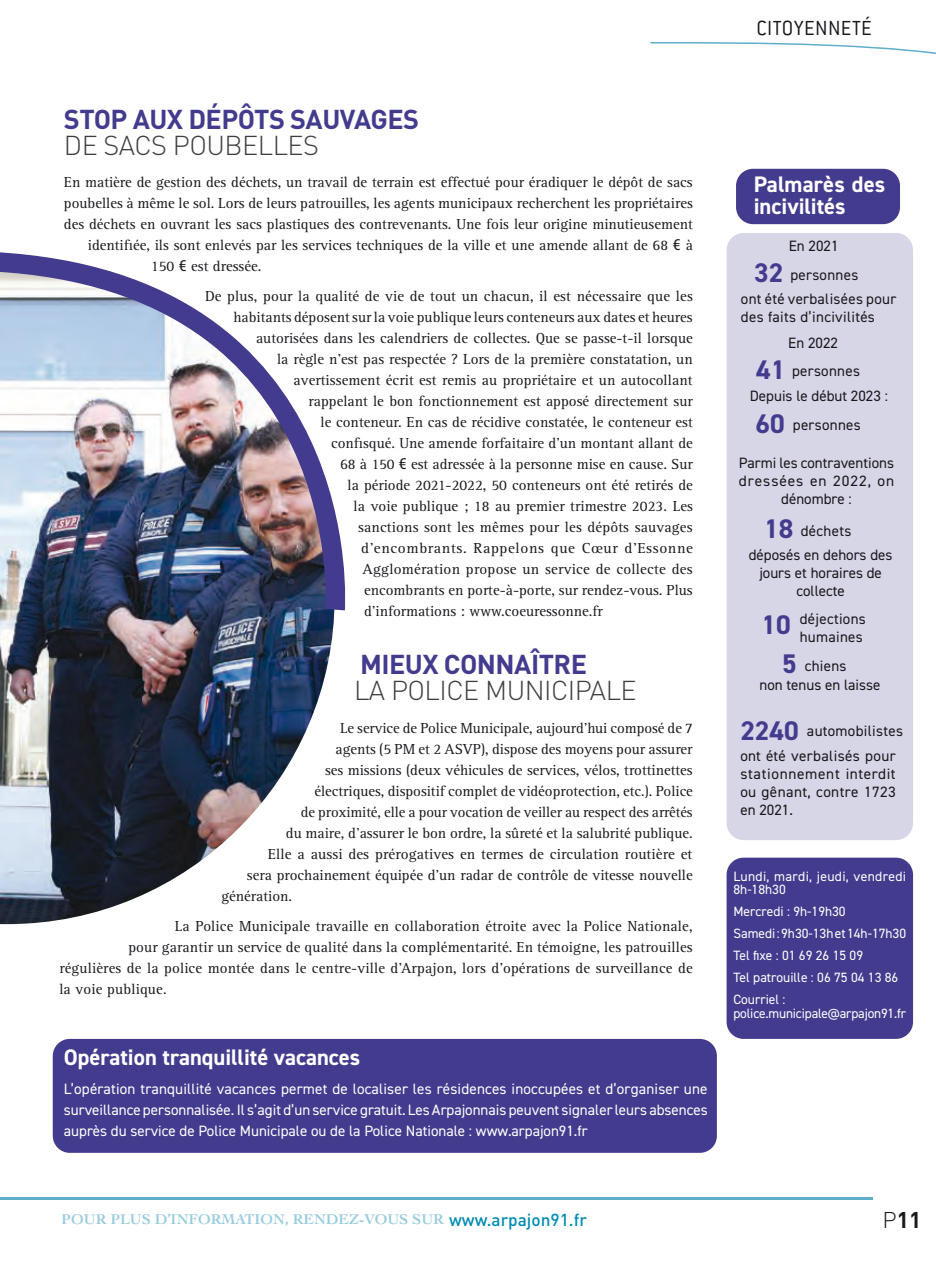
<style>
.page{position:relative;width:936px;height:1263px;background:#fff}
.page>*{position:absolute;margin:0;border:0;box-sizing:border-box;transform-origin:0 0}
.t1{font:700 27px "DIN";letter-spacing:-.02em;color:#433c8e}
.t2{font:300 27px "DIN";letter-spacing:-.02em;color:#3e3e40}
.t3{font:700 27px/54.8px "DIN2014";color:#433c8e}
.t4{font:700 22.5px/22.5px "DIN2014";color:#fff}
.t5{font:300 22.5px "Conduit ITC";letter-spacing:.015em;color:#1a171c}
.t6{font:700 22.5px "DIN";color:#1a171c}
.t7{font:15px "Rotis Serif";color:#1a171c}
.t8{font:15px/21px "DIN2014";color:#fff;text-align:justify}
.t9{font:15px/18px "DIN2014";letter-spacing:.02em;color:#1a171c}
.t10{font:15px/18px "DIN2014";color:#1a171c;text-align:center}
.t11{font:15px "Rotis Serif";letter-spacing:.04em;color:#1a171c}
.t12{font:700 14.85px "Cochin LT";color:#5eafca}
.t13{font:13.5px/22px "DIN2014";color:#fff}
.t14{font:13.5px/13.5px "DIN2014";letter-spacing:.02em;color:#fff}
.s1{font-family:"Roboto"}
.s2{font-family:"DIN";font-weight:500;font-size:17.25px;color:#008bb2}
.s3{font-weight:300}
</style>
<div class="page">
<div style="left:736px;top:169px;width:163px;height:55px;background:#433c8e;border-radius:17px"></div>
<div style="left:726px;top:233px;width:187px;height:607px;background:#d7d6e7;border-radius:17px"></div>
<svg style="left:650px;top:42px;width:285px;height:12px"></svg>
<hr style="left:0;top:1197px;width:872px;height:2px;background:#5eafca">
<img style="left:0;top:629px;width:333px;height:295px">
<img style="left:0;top:252px;width:346px;height:377px">
<div style="left:53px;top:1039px;width:663px;height:114px;background:#433c8e;border-radius:17px"></div>
<div style="left:726px;top:858px;width:187px;height:181px;background:#433c8e;border-radius:17px"></div>
<h2 class="t5" style="left:756px;top:16px;width:117px">CITOYENNETÉ</h2>
<h1 class="t1" style="left:64px;top:102px;width:357px">STOP AUX DÉPÔTS SAUVAGES</h1>
<h1 class="t2" style="left:64px;top:128px;width:257px">DE SACS POUBELLES</h1>
<p class="t7" style="left:64px;top:174px;width:630px">En matière de gestion des déchets, un travail de terrain est effectué pour éradiquer le dépôt de sacs</p>
<p class="t7" style="left:64px;top:195px;width:630px">poubelles à même le sol. Lors de leurs patrouilles, les agents municipaux recherchent les propriétaires</p>
<p class="t7" style="left:64px;top:216px;width:630px">des déchets en ouvrant les sacs plastiques des contrevenants. Une fois leur origine minutieusement</p>
<p class="t7" style="left:88px;top:237px;width:606px">identifiée, ils sont enlevés par les services techniques de la ville et une amende allant de 68 <span class="s1">€</span> à</p>
<p class="t7" style="left:151px;top:258px;width:112px">150 <span class="s1">€</span> est dressée.</p>
<p class="t7" style="left:205px;top:287px;width:489px">De plus, pour la qualité de vie de tout un chacun, il est nécessaire que les</p>
<p class="t7" style="left:233px;top:308px;width:460px">habitants déposent sur la voie publique leurs conteneurs aux dates et heures</p>
<p class="t7" style="left:256px;top:329px;width:438px">autorisées dans les calendriers de collectes. Que se passe-t-il lorsque</p>
<p class="t7" style="left:277px;top:350px;width:417px">la règle n’est pas respectée ? Lors de la première constatation, un</p>
<p class="t7" style="left:293px;top:371px;width:400px">avertissement écrit est remis au propriétaire et un autocollant</p>
<p class="t7" style="left:308px;top:392px;width:385px">rappelant le bon fonctionnement est apposé directement sur</p>
<p class="t7" style="left:320px;top:413px;width:374px">le conteneur. En cas de récidive constatée, le conteneur est</p>
<p class="t7" style="left:331px;top:434px;width:363px">confisqué. Une amende forfaitaire d’un montant allant de</p>
<p class="t7" style="left:340px;top:455px;width:354px">68 à 150 <span class="s1">€</span> est adressée à la personne mise en cause. Sur</p>
<p class="t7" style="left:347px;top:476px;width:347px">la période 2021-2022, 50 conteneurs ont été retirés de</p>
<p class="t7" style="left:353px;top:497px;width:341px">la voie publique ; 18 au premier trimestre 2023. Les</p>
<p class="t7" style="left:358px;top:518px;width:336px">sanctions sont les mêmes pour les dépôts sauvages</p>
<p class="t11" style="left:361px;top:539px;width:333px">d’encombrants. Rappelons que Cœur d’Essonne</p>
<p class="t7" style="left:362px;top:560px;width:331px">Agglomération propose un service de collecte des</p>
<p class="t7" style="left:364px;top:581px;width:330px">encombrants en porte-à-porte, sur rendez-vous. Plus</p>
<p class="t7" style="left:364px;top:602px;width:240px">d’informations : www.coeuressonne.fr</p>
<h1 class="t1" style="left:360px;top:647px;width:228px">MIEUX CONNAÎTRE</h1>
<h1 class="t2" style="left:354px;top:673px;width:284px">LA POLICE MUNICIPALE</h1>
<p class="t7" style="left:340px;top:720px;width:354px">Le service de Police Municipale, aujourd’hui composé de 7</p>
<p class="t7" style="left:335px;top:741px;width:358px">agents (5 PM et 2 ASVP), dispose des moyens pour assurer</p>
<p class="t7" style="left:325px;top:762px;width:369px">ses missions (deux véhicules de services, vélos, trottinettes</p>
<p class="t7" style="left:314px;top:783px;width:380px">électriques, dispositif complet de vidéoprotection, etc.). Police</p>
<p class="t7" style="left:301px;top:804px;width:393px">de proximité, elle a pour vocation de veiller au respect des arrêtés</p>
<p class="t7" style="left:286px;top:825px;width:408px">du maire, d’assurer le bon ordre, la sûreté et la salubrité publique.</p>
<p class="t7" style="left:268px;top:846px;width:426px">Elle a aussi des prérogatives en termes de circulation routière et</p>
<p class="t7" style="left:247px;top:867px;width:447px">sera prochainement équipée d’un radar de contrôle de vitesse nouvelle</p>
<p class="t7" style="left:221px;top:888px;width:72px">génération.</p>
<p class="t7" style="left:175px;top:917px;width:519px">La Police Municipale travaille en collaboration étroite avec la Police Nationale,</p>
<p class="t7" style="left:128px;top:938px;width:566px">pour garantir un service de qualité dans la complémentarité. En témoigne, les patrouilles</p>
<p class="t7" style="left:59px;top:959px;width:634px">régulières de la police montée dans le centre-ville d’Arpajon, lors d’opérations de surveillance de</p>
<p class="t7" style="left:59px;top:980px;width:109px">la voie publique.</p>
<h2 class="t4" style="left:64px;top:1045px;width:298px">Opération tranquillité vacances</h2>
<p class="t8" style="left:64px;top:1078px;width:645px">L’opération tranquillité vacances permet de localiser les résidences inoccupées et d’organiser une surveillance personnalisée. Il s’agit d’un service gratuit. Les Arpajonnais peuvent signaler leurs absences auprès du service de Police Municipale ou de la Police Nationale : www.arpajon91.fr</p>
<h2 class="t4" style="left:753px;top:172px;width:133px">Palmarès des incivilités</h2>
<p class="t9" style="left:788px;top:237px;width:51px">En 2021</p>
<h1 class="t3" style="left:754px;top:245px;width:31px">32</h1>
<p class="t9" style="left:790px;top:266px;width:69px">personnes</p>
<p class="t9" style="left:740px;top:290px;width:157px">ont été verbalisées pour des faits d’incivilités</p>
<p class="t9" style="left:788px;top:333px;width:51px">En 2022</p>
<h1 class="t3" style="left:755px;top:342px;width:32px">41<br>60</h1>
<p class="t9" style="left:792px;top:362px;width:69px">personnes</p>
<p class="t10" style="left:749px;top:387px;width:139px">Depuis le début 2023 :</p>
<p class="t9" style="left:792px;top:415px;width:69px">personnes</p>
<p class="t10" style="left:738px;top:454px;width:157px">Parmi les contraventions dressées en 2022, on dénombre :</p>
<h1 class="t3" style="left:764px;top:501px;width:31px">18</h1>
<p class="t9" style="left:800px;top:522px;width:52px">déchets</p>
<p class="t10" style="left:748px;top:545px;width:145px">déposés en dehors des jours et horaires de collecte</p>
<p class="t9" style="left:799px;top:610px;width:67px">déjections</p>
<p class="t9" style="left:804px;top:657px;width:43px">chiens</p>
<h1 class="t3" style="left:761px;top:605px;width:37px;line-height:39px;text-align:right">10<br>5</h1>
<p class="t9" style="left:799px;top:627px;width:65px">humaines</p>
<p class="t10" style="left:759px;top:676px;width:122px">non tenus en laisse</p>
<h1 class="t3" style="left:740px;top:703px;width:60px">2240</h1>
<p class="t9" style="left:807px;top:722px;width:97px">automobilistes</p>
<p class="t9" style="left:740px;top:747px;width:157px;text-align:justify">ont été verbalisés pour stationnement interdit ou gênant, contre 1723 en 2021.</p>
<p class="t14" style="left:733px;top:869px;width:174px">Lundi, mardi, jeudi, vendredi<br>8h-18h30</p>
<p class="t13" style="left:733px;top:900px;width:174px">Mercredi : 9h-19h30<br>Samedi : 9h30-13h et 14h-17h30<br>Tel fixe : 01 69 26 15 09<br>Tel patrouille : 06 75 04 13 86<br>Courriel :</p>
<p class="t13" style="left:733px;top:1002px;width:174px">police.municipale@arpajon91.fr</p>
<p class="t12" style="left:62px;top:1210px;width:527px">POUR PLUS D’INFORMATION, RENDEZ-VOUS SUR <span class="s2">www.arpajon91.fr</span></p>
<h2 class="t6" style="left:882px;top:1205px;width:40px"><span class="s3">P</span>11</h2>
</div>
